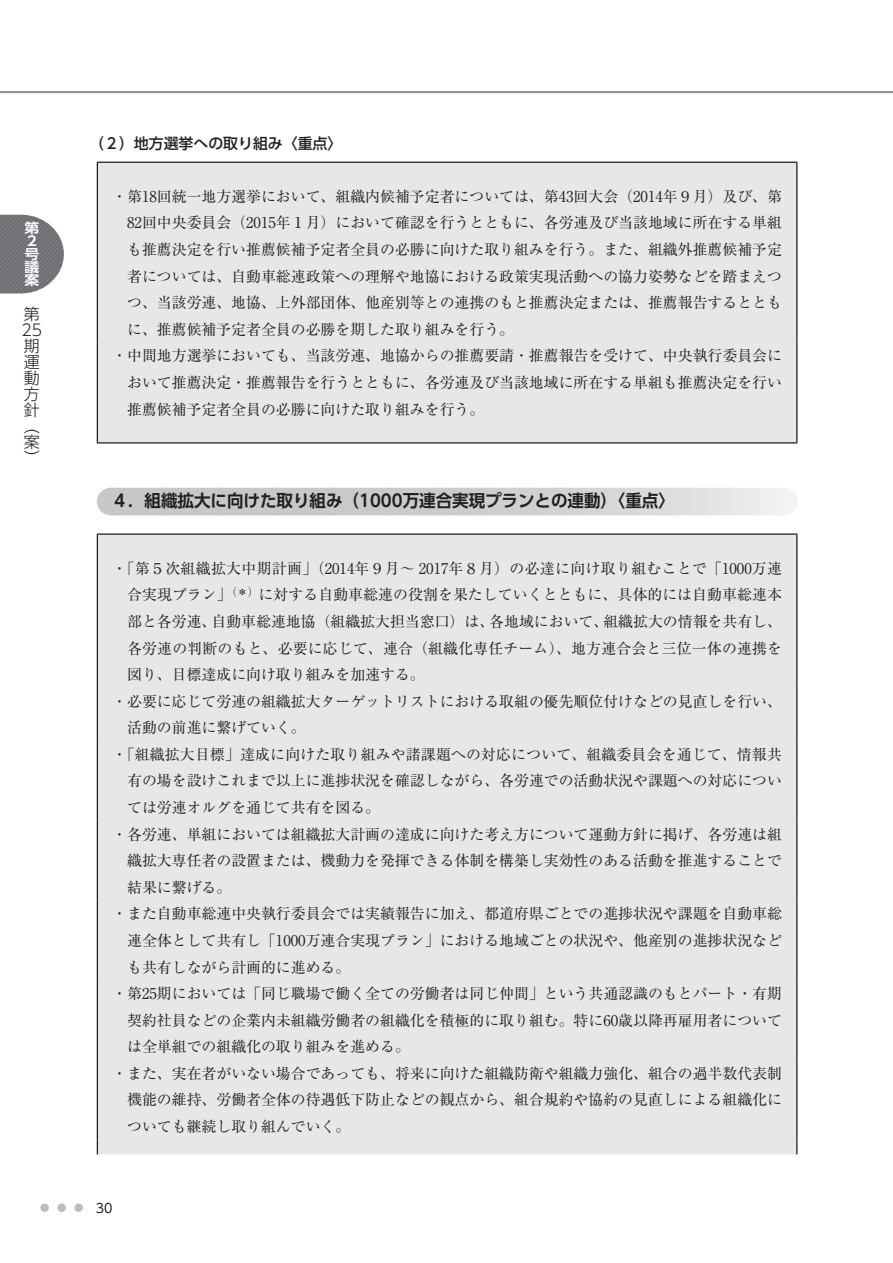
<style>
.page{position:relative;width:893px;height:1263px;background:#fff}
.page>*{position:absolute;margin:0;border:0;box-sizing:border-box;transform-origin:0 0}
.t1{font:700 16.95px "UD Shin Go Pro De";color:#231f20}
.t2{font:300 15.9px/15.9px "UD Shin Go Pro";color:#231f20}
.t3{font:14.85px "Ryumin Pro";color:#231f20}
.t4{font:14.85px "Ryumin Pro";letter-spacing:.025em;color:#231f20}
.t5{font:500 14.85px "UD Shin Go Pro";color:#231f20}
.t6{font:700 13.35px/13.2px "UD Shin Go Pro De";color:#fff;scale:1.11 1}
.t7{font:12.75px "UD Shin Go Pro";color:#231f20}
</style>
<div class="page">
<hr style="left:0;top:91px;width:893px;height:2px;background:#939598">
<svg style="left:112px;top:488px;width:670px;height:27px;fill:#c7c8ca"></svg>
<svg style="left:167px;top:488px;width:587px;height:27px;background:#cfd0d2"></svg>
<svg style="left:111px;top:488px;width:1px;height:27px"></svg>
<svg style="left:782px;top:488px;width:1px;height:27px"></svg>
<div style="left:98px;top:163px;width:698px;height:279px;background:#e6e7e9"></div>
<hr style="left:97px;top:162px;width:700px;height:1px;background:#231f20">
<hr style="left:97px;top:163px;width:1px;height:179px;background:#231f20">
<hr style="left:796px;top:163px;width:1px;height:179px;background:#231f20">
<hr style="left:97px;top:342px;width:1px;height:100px;background:#231f20">
<hr style="left:796px;top:342px;width:1px;height:100px;background:#231f20">
<hr style="left:97px;top:442px;width:700px;height:1px;background:#231f20">
<div style="left:98px;top:535px;width:698px;height:619px;background:#e6e7e9"></div>
<hr style="left:97px;top:533px;width:700px;height:2px;background:#231f20">
<hr style="left:97px;top:535px;width:1px;height:153px;background:#231f20">
<hr style="left:796px;top:535px;width:1px;height:153px;background:#231f20">
<hr style="left:97px;top:688px;width:1px;height:53px;background:#231f20">
<hr style="left:796px;top:688px;width:1px;height:53px;background:#231f20">
<hr style="left:97px;top:741px;width:1px;height:80px;background:#231f20">
<hr style="left:796px;top:741px;width:1px;height:80px;background:#231f20">
<hr style="left:97px;top:821px;width:1px;height:79px;background:#231f20">
<hr style="left:796px;top:821px;width:1px;height:79px;background:#231f20">
<hr style="left:97px;top:900px;width:1px;height:80px;background:#231f20">
<hr style="left:796px;top:900px;width:1px;height:80px;background:#231f20">
<hr style="left:97px;top:980px;width:1px;height:80px;background:#231f20">
<hr style="left:796px;top:980px;width:1px;height:80px;background:#231f20">
<hr style="left:97px;top:1060px;width:1px;height:79px;background:#231f20">
<hr style="left:796px;top:1060px;width:1px;height:79px;background:#231f20">
<svg style="left:97px;top:1139px;width:1px;height:15px"></svg>
<svg style="left:796px;top:1139px;width:1px;height:15px"></svg>
<div style="left:74px;top:1203px;width:9px;height:9px;background:#bcbdc0;border-radius:50%"></div>
<div style="left:57px;top:1203px;width:9px;height:9px;background:#bcbdc0;border-radius:50%"></div>
<div style="left:40px;top:1203px;width:9px;height:9px;background:#bcbdc0;border-radius:50%"></div>
<svg style="left:0;top:215px;width:64px;height:78px;background:#868789"></svg>
<p class="t6" style="left:24px;top:221px;width:15px">第<br>２号議案</p>
<p class="t2" style="left:21px;top:306px;width:23px">第<br>25期運動方針（案）</p>
<p class="t5" style="left:89px;top:131px;width:254px">（２）地方選挙への取り組み〈重点〉</p>
<p class="t3" style="left:112px;top:185px;width:671px">・ 第18回統一地方選挙において、組織内候補予定者については、第43回大会（2014年９月）及び、第</p>
<p class="t3" style="left:127px;top:211px;width:656px">82回中央委員会（2015年１月）において確認を行うとともに、各労連及び当該地域に所在する単組</p>
<p class="t3" style="left:127px;top:238px;width:656px">も推薦決定を行い推薦候補予定者全員の必勝に向けた取り組みを行う。また、組織外推薦候補予定</p>
<p class="t3" style="left:127px;top:264px;width:656px">者については、自動車総連政策への理解や地協における政策実現活動への協力姿勢などを踏まえつ</p>
<p class="t3" style="left:127px;top:291px;width:656px">つ、当該労連、地協、上外部団体、他産別等との連携のもと推薦決定または、推薦報告するととも</p>
<p class="t3" style="left:127px;top:318px;width:388px">に、推薦候補予定者全員の必勝を期した取り組みを行う。</p>
<p class="t3" style="left:112px;top:344px;width:671px">・ 中間地方選挙においても、当該労連、地協からの推薦要請・推薦報告を受けて、中央執行委員会に</p>
<p class="t3" style="left:127px;top:371px;width:656px">おいて推薦決定・推薦報告を行うとともに、各労連及び当該地域に所在する単組も推薦決定を行い</p>
<p class="t3" style="left:127px;top:397px;width:359px">推薦候補予定者全員の必勝に向けた取り組みを行う。</p>
<p class="t1" style="left:112px;top:487px;width:565px">４．組織拡大に向けた取り組み（1000万連合実現プランとの連動）〈重点〉</p>
<p class="t4" style="left:112px;top:556px;width:671px">・ 「第５次組織拡大中期計画」（2014年９月～ 2017年８月）の必達に向け取り組むことで「1000万連</p>
<p class="t3" style="left:127px;top:583px;width:656px">合実現プラン」<sup>（＊）</sup>に対する自動車総連の役割を果たしていくとともに、具体的には自動車総連本</p>
<p class="t3" style="left:127px;top:610px;width:656px">部と各労連、自動車総連地協（組織拡大担当窓口）は、各地域において、組織拡大の情報を共有し、</p>
<p class="t3" style="left:127px;top:636px;width:656px">各労連の判断のもと、必要に応じて、連合（組織化専任チーム）、地方連合会と三位一体の連携を</p>
<p class="t3" style="left:127px;top:663px;width:299px">図り、目標達成に向け取り組みを加速する。</p>
<p class="t3" style="left:112px;top:689px;width:671px">・ 必要に応じて労連の組織拡大ターゲットリストにおける取組の優先順位付けなどの見直しを行い、</p>
<p class="t3" style="left:127px;top:716px;width:180px">活動の前進に繋げていく。</p>
<p class="t3" style="left:112px;top:743px;width:671px">・ 「組織拡大目標」達成に向けた取り組みや諸課題への対応について、組織委員会を通じて、情報共</p>
<p class="t3" style="left:127px;top:769px;width:656px">有の場を設けこれまで以上に進捗状況を確認しながら、各労連での活動状況や課題への対応につい</p>
<p class="t3" style="left:127px;top:796px;width:254px">ては労連オルグを通じて共有を図る。</p>
<p class="t3" style="left:112px;top:822px;width:671px">・ 各労連、単組においては組織拡大計画の達成に向けた考え方について運動方針に掲げ、各労連は組</p>
<p class="t3" style="left:127px;top:849px;width:656px">織拡大専任者の設置または、機動力を発揮できる体制を構築し実効性のある活動を推進することで</p>
<p class="t3" style="left:127px;top:875px;width:106px">結果に繋げる。</p>
<p class="t3" style="left:112px;top:902px;width:671px">・ また自動車総連中央執行委員会では実績報告に加え、都道府県ごとでの進捗状況や課題を自動車総</p>
<p class="t3" style="left:127px;top:929px;width:656px">連全体として共有し「1000万連合実現プラン」における地域ごとの状況や、他産別の進捗状況など</p>
<p class="t3" style="left:127px;top:955px;width:225px">も共有しながら計画的に進める。</p>
<p class="t3" style="left:112px;top:982px;width:671px">・ 第25期においては「同じ職場で働く全ての労働者は同じ仲間」という共通認識のもとパート・有期</p>
<p class="t3" style="left:127px;top:1008px;width:656px">契約社員などの企業内未組織労働者の組織化を積極的に取り組む。特に60歳以降再雇用者について</p>
<p class="t3" style="left:127px;top:1035px;width:284px">は全単組での組織化の取り組みを進める。</p>
<p class="t3" style="left:112px;top:1061px;width:671px">・ また、実在者がいない場合であっても、将来に向けた組織防衛や組織力強化、組合の過半数代表制</p>
<p class="t3" style="left:127px;top:1088px;width:656px">機能の維持、労働者全体の待遇低下防止などの観点から、組合規約や協約の見直しによる組織化に</p>
<p class="t3" style="left:127px;top:1115px;width:225px">ついても継続し取り組んでいく。</p>
<p class="t7" style="left:96px;top:1197px;width:18px">30</p>
</div>
